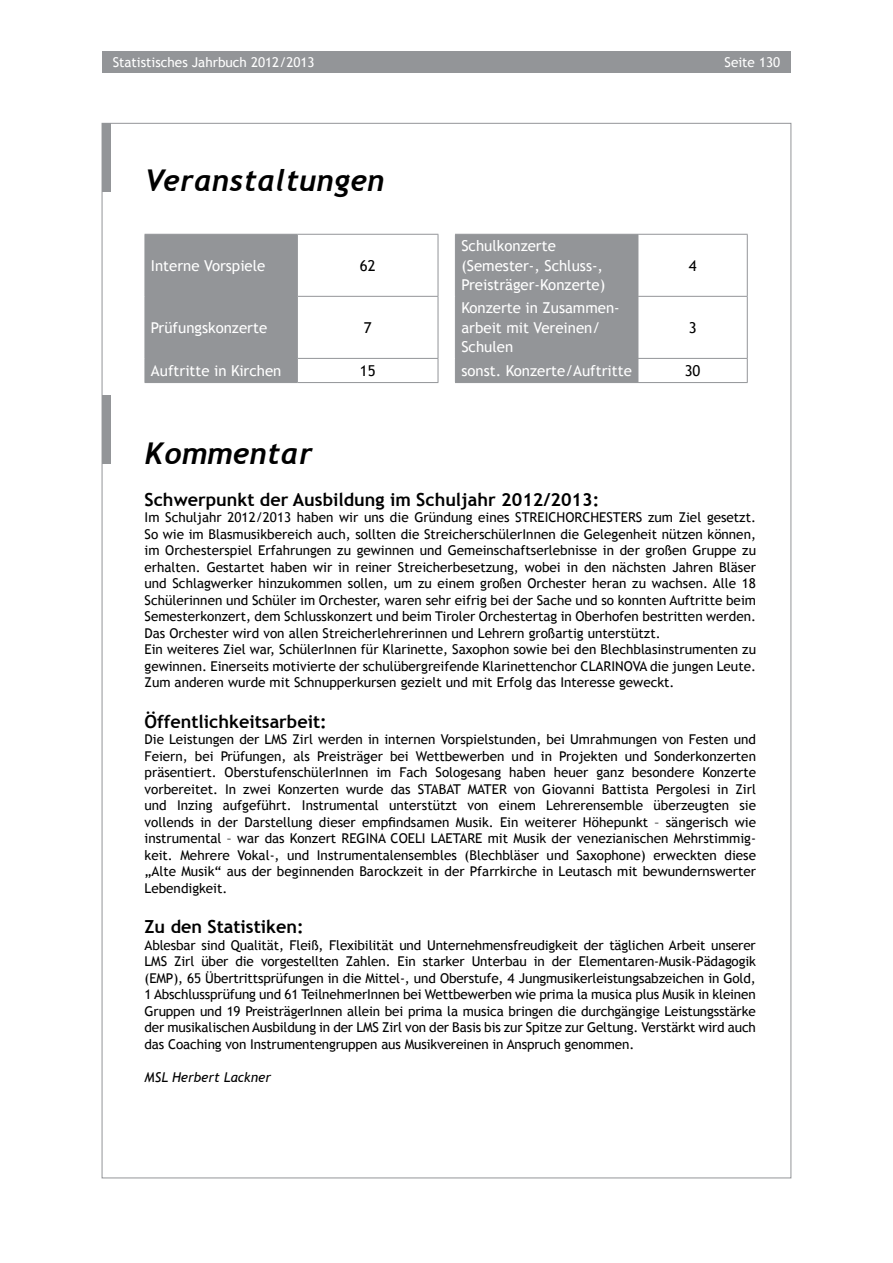
<style>
.page{position:relative;width:893px;height:1263px;background:#fff}
.page>*{position:absolute;margin:0;border:0;box-sizing:border-box;transform-origin:0 0}
.t1{font:italic 700 30px "Trebuchet";letter-spacing:.015em;color:#000}
.t2{font:700 18px "Trebuchet MS";color:#000}
.t3{font:15px/19.5px "Trebuchet MS";color:#fff}
.t4{font:15px "Trebuchet MS";color:#000}
.t5{font:13.5px/16.5px "Trebuchet MS";color:#000;text-align:justify}
.t6{font:13.5px "Trebuchet MS";color:#fff}
.t7{font:italic 13.5px "Trebuchet MS";color:#000}
</style>
<div class="page">
<div style="left:102px;top:51px;width:689px;height:21px;background:#939598"></div>
<div style="left:102px;top:123px;width:9px;height:68px;background:#939598"></div>
<div style="left:102px;top:395px;width:9px;height:68px;background:#939598"></div>
<svg style="left:146px;top:234px;width:492px;height:149px;fill:#939598"></svg>
<hr style="left:145px;top:234px;width:152px;height:1px;background:#939598">
<hr style="left:145px;top:235px;width:1px;height:61px;background:#939598">
<hr style="left:297px;top:234px;width:141px;height:1px;background:#939598">
<hr style="left:297px;top:235px;width:1px;height:61px;background:#939598">
<hr style="left:438px;top:235px;width:1px;height:61px;background:#939598">
<hr style="left:145px;top:296px;width:152px;height:1px;background:#939598">
<hr style="left:145px;top:297px;width:1px;height:61px;background:#939598">
<hr style="left:297px;top:296px;width:141px;height:1px;background:#939598">
<hr style="left:297px;top:297px;width:1px;height:61px;background:#939598">
<hr style="left:438px;top:297px;width:1px;height:61px;background:#939598">
<hr style="left:145px;top:358px;width:152px;height:1px;background:#939598">
<svg style="left:145px;top:359px;width:1px;height:23px"></svg>
<hr style="left:297px;top:358px;width:141px;height:1px;background:#939598">
<svg style="left:297px;top:359px;width:1px;height:23px"></svg>
<svg style="left:438px;top:359px;width:1px;height:23px"></svg>
<hr style="left:145px;top:382px;width:152px;height:1px;background:#939598">
<hr style="left:297px;top:382px;width:141px;height:1px;background:#939598">
<hr style="left:455px;top:234px;width:183px;height:1px;background:#939598">
<hr style="left:455px;top:235px;width:1px;height:61px;background:#939598">
<hr style="left:638px;top:234px;width:110px;height:1px;background:#939598">
<hr style="left:638px;top:235px;width:1px;height:61px;background:#939598">
<hr style="left:747px;top:235px;width:1px;height:61px;background:#939598">
<hr style="left:455px;top:296px;width:183px;height:1px;background:#939598">
<hr style="left:455px;top:297px;width:1px;height:61px;background:#939598">
<hr style="left:638px;top:296px;width:110px;height:1px;background:#939598">
<hr style="left:638px;top:297px;width:1px;height:61px;background:#939598">
<hr style="left:747px;top:297px;width:1px;height:61px;background:#939598">
<hr style="left:455px;top:358px;width:183px;height:1px;background:#939598">
<svg style="left:455px;top:359px;width:1px;height:23px"></svg>
<hr style="left:638px;top:358px;width:110px;height:1px;background:#939598">
<svg style="left:638px;top:359px;width:1px;height:23px"></svg>
<svg style="left:747px;top:359px;width:1px;height:23px"></svg>
<hr style="left:455px;top:382px;width:183px;height:1px;background:#939598">
<hr style="left:638px;top:382px;width:110px;height:1px;background:#939598">
<p class="t6" style="left:113px;top:54px;width:204px">Statistisches Jahrbuch 2012/2013</p>
<p class="t6" style="left:725px;top:54px;width:57px">Seite 130</p>
<h1 class="t1" style="left:145px;top:162px;width:241px">Veranstaltungen</h1>
<p class="t3" style="left:151px;top:256px;width:116px">Interne Vorspiele</p>
<p class="t4" style="left:360px;top:257px;width:17px">62</p>
<p class="t3" style="left:151px;top:318px;width:118px">Prüfungskonzerte</p>
<p class="t4" style="left:364px;top:319px;width:9px">7</p>
<p class="t3" style="left:461px;top:236px;width:145px">Schulkonzerte (Semester-, Schluss-,<br>Preisträger-Konzerte)</p>
<p class="t3" style="left:461px;top:298px;width:160px">Konzerte in Zusammen&shy;arbeit mit Vereinen/<br>Schulen</p>
<p class="t4" style="left:689px;top:257px;width:9px">4</p>
<p class="t4" style="left:689px;top:319px;width:9px">3</p>
<p class="t3" style="left:151px;top:361px;width:132px">Auftritte in Kirchen</p>
<p class="t4" style="left:360px;top:362px;width:17px">15</p>
<p class="t3" style="left:461px;top:361px;width:172px">sonst. Konzerte/Auftritte</p>
<p class="t4" style="left:685px;top:362px;width:17px">30</p>
<h1 class="t1" style="left:145px;top:435px;width:169px">Kommentar</h1>
<h2 class="t2" style="left:145px;top:488px;width:456px">Schwerpunkt der Ausbildung im Schuljahr 2012/2013:</h2>
<p class="t5" style="left:145px;top:509px;width:613px;text-align:left">Im Schuljahr 2012/2013 haben wir uns die Gründung eines STREICHORCHESTERS zum Ziel gesetzt.<br>So wie im Blasmusikbereich auch, sollten die StreicherschülerInnen die Gelegenheit nützen können, im Orchesterspiel Erfahrungen zu gewinnen und Gemeinschaftserlebnisse in der großen Gruppe zu erhalten. Gestartet haben wir in reiner Streicherbesetzung, wobei in den nächsten Jahren Bläser und Schlagwerker hinzukommen sollen, um zu einem großen Orchester heran zu wachsen. Alle 18<br>Schülerinnen und Schüler im Orchester, waren sehr eifrig bei der Sache und so konnten Auftritte beim Semesterkonzert, dem Schlusskonzert und beim Tiroler Orchestertag in Oberhofen bestritten werden.<br>Das Orchester wird von allen Streicherlehrerinnen und Lehrern großartig unterstützt.<br>Ein weiteres Ziel war, SchülerInnen für Klarinette, Saxophon sowie bei den Blechblasinstrumenten zu gewinnen. Einerseits motivierte der schulübergreifende Klarinettenchor CLARINOVA die jungen Leute.<br>Zum anderen wurde mit Schnupperkursen gezielt und mit Erfolg das Interesse geweckt.</p>
<h2 class="t2" style="left:145px;top:710px;width:184px">Öffentlichkeitsarbeit:</h2>
<p class="t5" style="left:145px;top:731px;width:613px">Die Leistungen der LMS Zirl werden in internen Vorspielstunden, bei Umrahmungen von Festen und Feiern, bei Prüfungen, als Preisträger bei Wettbewerben und in Projekten und Sonderkonzerten präsentiert. OberstufenschülerInnen im Fach Sologesang haben heuer ganz besondere Konzerte vorbereitet. In zwei Konzerten wurde das STABAT MATER von Giovanni Battista Pergolesi in Zirl und Inzing aufgeführt. Instrumental unterstützt von einem Lehrerensemble überzeugten sie vollends in der Darstellung dieser empfindsamen Musik. Ein weiterer Höhepunkt – sängerisch wie instrumental – war das Konzert REGINA COELI LAETARE mit Musik der venezianischen Mehrstimmig&shy;keit. Mehrere Vokal-, und Instrumentalensembles (Blechbläser und Saxophone) erweckten diese „Alte Musik“ aus der beginnenden Barockzeit in der Pfarrkirche in Leutasch mit bewundernswerter Lebendigkeit.</p>
<h2 class="t2" style="left:145px;top:916px;width:161px">Zu den Statistiken:</h2>
<p class="t5" style="left:145px;top:937px;width:613px">Ablesbar sind Qualität, Fleiß, Flexibilität und Unternehmensfreudigkeit der täglichen Arbeit unserer LMS Zirl über die vorgestellten Zahlen. Ein starker Unterbau in der Elementaren-Musik-Pädagogik (EMP), 65 Übertrittsprüfungen in die Mittel-, und Oberstufe, 4 Jungmusikerleistungsabzeichen in Gold, 1 Abschlussprüfung und 61 TeilnehmerInnen bei Wettbewerben wie prima la musica plus Musik in kleinen Gruppen und 19 PreisträgerInnen allein bei prima la musica bringen die durchgängige Leistungsstärke der musikalischen Ausbildung in der LMS Zirl von der Basis bis zur Spitze zur Geltung. Verstärkt wird auch das Coaching von Instrumentengruppen aus Musikvereinen in Anspruch genommen.</p>
<p class="t7" style="left:145px;top:1069px;width:128px">MSL Herbert Lackner</p>
</div>
